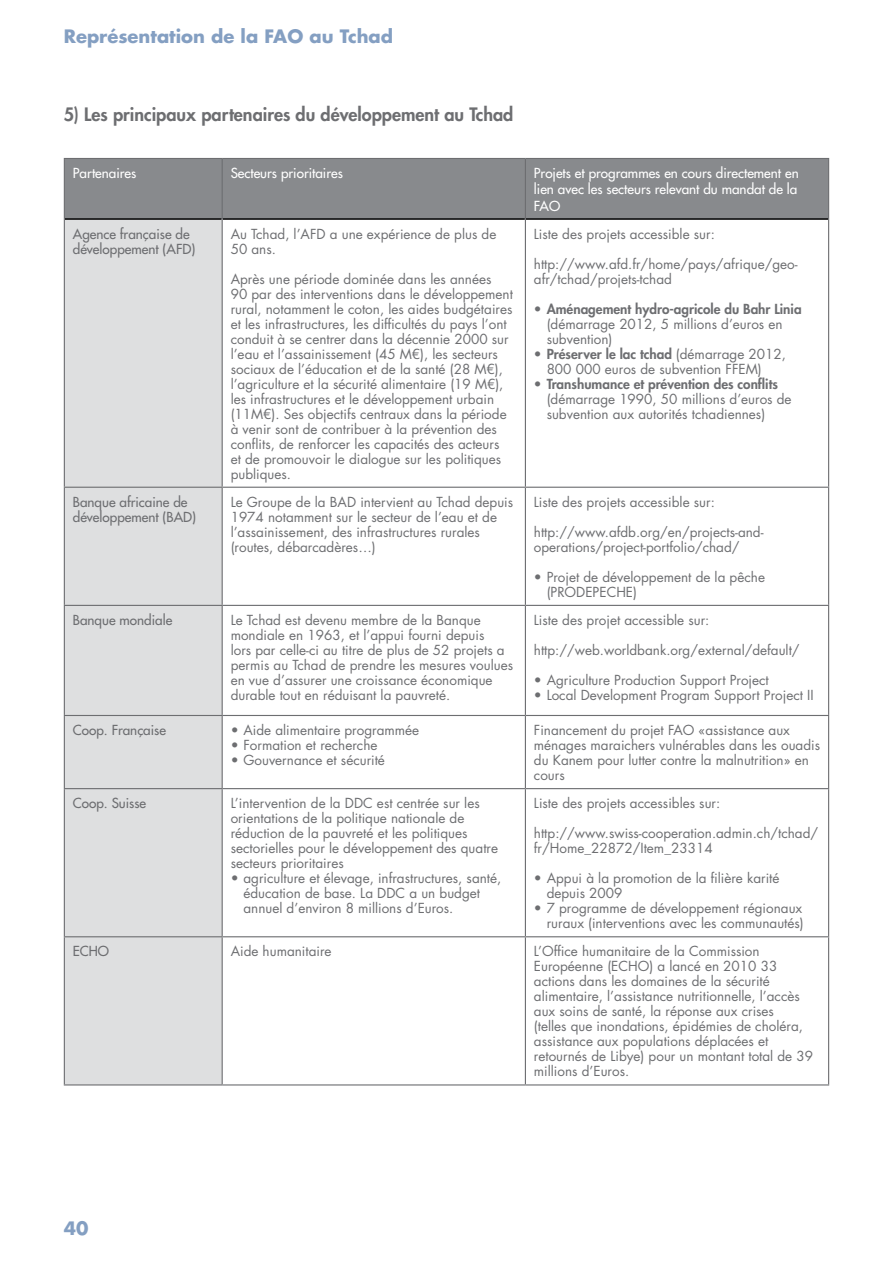
<style>
.page{position:relative;width:893px;height:1263px;background:#fff}
.page>*{position:absolute;margin:0;border:0;box-sizing:border-box;transform-origin:0 0}
.t1{font:800 18px "Futura Std";color:#6d6e71}
.t2{font:700 18px "Futura Std";color:#849fc2}
.t3{font:13.5px/15px "Futura Std";color:#6d6e71}
.t4{font:500 13.5px/15px "Futura Std";color:#6d6e71}
.t5{font:500 13.5px/16.2px "Futura Std";color:#fff;text-align:justify}
.t6{font:800 13.5px "Futura Std";color:#6d6e71}
.s1{font-weight:800}
</style>
<div class="page">
<div style="left:65px;top:159px;width:763px;height:59px;background:#888a8d"></div>
<div style="left:65px;top:220px;width:157px;height:864px;background:#dedfe0"></div>
<svg style="left:223px;top:220px;width:605px;height:864px"></svg>
<hr style="left:65px;top:218px;width:157px;height:2px;background:#000">
<hr style="left:223px;top:218px;width:302px;height:2px;background:#000">
<hr style="left:526px;top:218px;width:302px;height:2px;background:#000">
<hr style="left:64px;top:158px;width:158px;height:1px;background:#6d6e71">
<hr style="left:64px;top:159px;width:1px;height:60px;background:#6d6e71">
<hr style="left:222px;top:158px;width:303px;height:1px;background:#6d6e71">
<hr style="left:222px;top:159px;width:1px;height:60px;background:#6d6e71">
<hr style="left:525px;top:158px;width:304px;height:1px;background:#6d6e71">
<hr style="left:525px;top:159px;width:1px;height:60px;background:#6d6e71">
<hr style="left:828px;top:159px;width:1px;height:60px;background:#6d6e71">
<hr style="left:64px;top:219px;width:1px;height:268px;background:#6d6e71">
<hr style="left:222px;top:219px;width:1px;height:268px;background:#6d6e71">
<hr style="left:525px;top:219px;width:1px;height:268px;background:#6d6e71">
<hr style="left:828px;top:219px;width:1px;height:268px;background:#6d6e71">
<hr style="left:222px;top:488px;width:1px;height:117px;background:#6d6e71">
<hr style="left:525px;top:488px;width:1px;height:117px;background:#6d6e71">
<hr style="left:222px;top:606px;width:1px;height:109px;background:#6d6e71">
<hr style="left:525px;top:606px;width:1px;height:109px;background:#6d6e71">
<hr style="left:222px;top:716px;width:1px;height:72px;background:#6d6e71">
<hr style="left:525px;top:716px;width:1px;height:72px;background:#6d6e71">
<hr style="left:222px;top:789px;width:1px;height:147px;background:#6d6e71">
<hr style="left:525px;top:789px;width:1px;height:147px;background:#6d6e71">
<hr style="left:64px;top:937px;width:1px;height:147px;background:#6d6e71">
<hr style="left:222px;top:937px;width:1px;height:147px;background:#6d6e71">
<hr style="left:525px;top:937px;width:1px;height:147px;background:#6d6e71">
<hr style="left:828px;top:937px;width:1px;height:147px;background:#6d6e71">
<hr style="left:64px;top:487px;width:158px;height:1px;background:#6d6e71">
<hr style="left:64px;top:488px;width:1px;height:117px;background:#6d6e71">
<hr style="left:222px;top:487px;width:303px;height:1px;background:#6d6e71">
<hr style="left:525px;top:487px;width:304px;height:1px;background:#6d6e71">
<hr style="left:828px;top:488px;width:1px;height:117px;background:#6d6e71">
<hr style="left:64px;top:605px;width:158px;height:1px;background:#6d6e71">
<hr style="left:64px;top:606px;width:1px;height:109px;background:#6d6e71">
<hr style="left:222px;top:605px;width:303px;height:1px;background:#6d6e71">
<hr style="left:525px;top:605px;width:304px;height:1px;background:#6d6e71">
<hr style="left:828px;top:606px;width:1px;height:109px;background:#6d6e71">
<hr style="left:64px;top:715px;width:158px;height:1px;background:#6d6e71">
<hr style="left:64px;top:716px;width:1px;height:72px;background:#6d6e71">
<hr style="left:222px;top:715px;width:303px;height:1px;background:#6d6e71">
<hr style="left:525px;top:715px;width:304px;height:1px;background:#6d6e71">
<hr style="left:828px;top:716px;width:1px;height:72px;background:#6d6e71">
<hr style="left:64px;top:788px;width:158px;height:1px;background:#6d6e71">
<hr style="left:64px;top:789px;width:1px;height:147px;background:#6d6e71">
<hr style="left:222px;top:788px;width:303px;height:1px;background:#6d6e71">
<hr style="left:525px;top:788px;width:304px;height:1px;background:#6d6e71">
<hr style="left:828px;top:789px;width:1px;height:147px;background:#6d6e71">
<hr style="left:64px;top:936px;width:158px;height:1px;background:#6d6e71">
<hr style="left:222px;top:936px;width:303px;height:1px;background:#6d6e71">
<hr style="left:525px;top:936px;width:304px;height:1px;background:#6d6e71">
<hr style="left:64px;top:1084px;width:158px;height:1px;background:#6d6e71">
<hr style="left:222px;top:1084px;width:303px;height:1px;background:#6d6e71">
<hr style="left:525px;top:1084px;width:304px;height:1px;background:#6d6e71">
<h1 class="t2" style="left:64px;top:24px;width:331px">Représentation de la FAO au Tchad</h1>
<h1 class="t1" style="left:64px;top:103px;width:451px">5) Les principaux partenaires du développement au Tchad</h1>
<p class="t5" style="left:73px;top:165px;width:65px">Partenaires</p>
<p class="t5" style="left:231px;top:165px;width:114px">Secteurs prioritaires</p>
<p class="t5" style="left:534px;top:165px;width:266px">Projets et programmes en cours directement en lien avec les secteurs relevant du mandat de la FAO</p>
<p class="t4" style="left:73px;top:226px;width:124px">Agence française de développement (AFD)</p>
<p class="t3" style="left:231px;top:226px;width:267px">Au Tchad, l’AFD a une expérience de plus de<br>50 ans.</p>
<p class="t3" style="left:231px;top:271px;width:284px">Après une période dominée dans les années<br>90 par des interventions dans le développement rural, notamment le coton, les aides budgétaires et les infrastructures, les difficultés du pays l’ont conduit à se centrer dans la décennie 2000 sur l’eau et l’assainissement (45 M€), les secteurs sociaux de l’éducation et de la santé (28 M€), l’agriculture et la sécurité alimentaire (19 M€), les infrastructures et le développement urbain (11M€). Ses objectifs centraux dans la période à venir sont de contribuer à la prévention des conflits, de renforcer les capacités des acteurs et de promouvoir le dialogue sur les politiques publiques.</p>
<p class="t3" style="left:534px;top:226px;width:182px">Liste des projets accessible sur:</p>
<p class="t3" style="left:534px;top:256px;width:265px">http://www.afd.fr/home/pays/afrique/geo&shy;afr/tchad/projets-tchad</p>
<p class="t6" style="left:534px;top:300px;width:269px">• Aménagement hydro-agricole du Bahr Linia</p>
<p class="t3" style="left:547px;top:316px;width:237px">(démarrage 2012, 5 millions d’euros en subvention)</p>
<p class="t3" style="left:547px;top:346px;width:241px;text-indent:-13px"><span class="s1">• Préserver le lac tchad</span> (démarrage 2012,<br>800 000 euros de subvention FFEM)</p>
<p class="t6" style="left:534px;top:375px;width:246px">• Transhumance et prévention des conflits</p>
<p class="t3" style="left:547px;top:391px;width:246px">(démarrage 1990, 50 millions d’euros de subvention aux autorités tchadiennes)</p>
<p class="t4" style="left:73px;top:494px;width:125px">Banque africaine de développement (BAD)</p>
<p class="t3" style="left:231px;top:494px;width:284px">Le Groupe de la BAD intervient au Tchad depuis 1974 notamment sur le secteur de l’eau et de l’assainissement, des infrastructures rurales (routes, débarcadères…)</p>
<p class="t3" style="left:534px;top:494px;width:182px">Liste des projets accessible sur:</p>
<p class="t3" style="left:534px;top:524px;width:231px">http://www.afdb.org/en/projects-and&shy;operations/project-portfolio/chad/</p>
<p class="t3" style="left:547px;top:569px;width:220px;text-indent:-13px">• Projet de développement de la pêche (PRODEPECHE)</p>
<p class="t4" style="left:73px;top:612px;width:101px">Banque mondiale</p>
<p class="t3" style="left:231px;top:613px;width:284px">Le Tchad est devenu membre de la Banque mondiale en 1963, et l’appui fourni depuis<br>lors par celle-ci au titre de plus de 52 projets a permis au Tchad de prendre les mesures voulues en vue d’assurer une croissance économique durable tout en réduisant la pauvreté.</p>
<p class="t3" style="left:534px;top:613px;width:177px">Liste des projet accessible sur:</p>
<p class="t3" style="left:534px;top:643px;width:267px">http://web.worldbank.org/external/default/</p>
<p class="t3" style="left:534px;top:673px;width:236px">• Agriculture Production Support Project</p>
<p class="t3" style="left:534px;top:688px;width:281px">• Local Development Program Support Project II</p>
<p class="t4" style="left:73px;top:723px;width:95px">Coop. Française</p>
<p class="t3" style="left:231px;top:723px;width:190px">• Aide alimentaire programmée</p>
<p class="t3" style="left:231px;top:738px;width:148px">• Formation et recherche</p>
<p class="t3" style="left:231px;top:753px;width:156px">• Gouvernance et sécurité</p>
<p class="t4" style="left:73px;top:796px;width:75px">Coop. Suisse</p>
<p class="t3" style="left:231px;top:796px;width:269px">L’intervention de la DDC est centrée sur les orientations de la politique nationale de réduction de la pauvreté et les politiques sectorielles pour le développement des quatre secteurs prioritaires</p>
<p class="t3" style="left:243px;top:871px;width:259px;text-indent:-13px">• agriculture et élevage, infrastructures, santé, éducation de base. La DDC a un budget annuel d’environ 8 millions d’Euros.</p>
<p class="t3" style="left:534px;top:723px;width:288px">Financement du projet FAO «assistance aux ménages maraichers vulnérables dans les ouadis du Kanem pour lutter contre la malnutrition» en cours</p>
<p class="t3" style="left:534px;top:796px;width:188px">Liste des projets accessibles sur:</p>
<p class="t3" style="left:534px;top:826px;width:286px">http://www.swiss-cooperation.admin.ch/tchad/ fr/Home_22872/Item_23314</p>
<p class="t3" style="left:547px;top:871px;width:234px;text-indent:-13px">• Appui à la promotion de la filière karité depuis 2009</p>
<p class="t3" style="left:534px;top:901px;width:271px;text-align:right">• 7 programme de développement régionaux ruraux (interventions avec les communautés)</p>
<p class="t4" style="left:73px;top:944px;width:38px">ECHO</p>
<p class="t3" style="left:231px;top:944px;width:102px">Aide humanitaire</p>
<p class="t3" style="left:534px;top:944px;width:281px">L’Office humanitaire de la Commission Européenne (ECHO) a lancé en 2010 33 actions dans les domaines de la sécurité alimentaire, l’assistance nutritionnelle, l’accès aux soins de santé, la réponse aux crises<br>(telles que inondations, épidémies de choléra, assistance aux populations déplacées et retournés de Libye) pour un montant total de 39 millions d’Euros.</p>
<h1 class="t2" style="left:64px;top:1216px;width:26px">40</h1>
</div>
